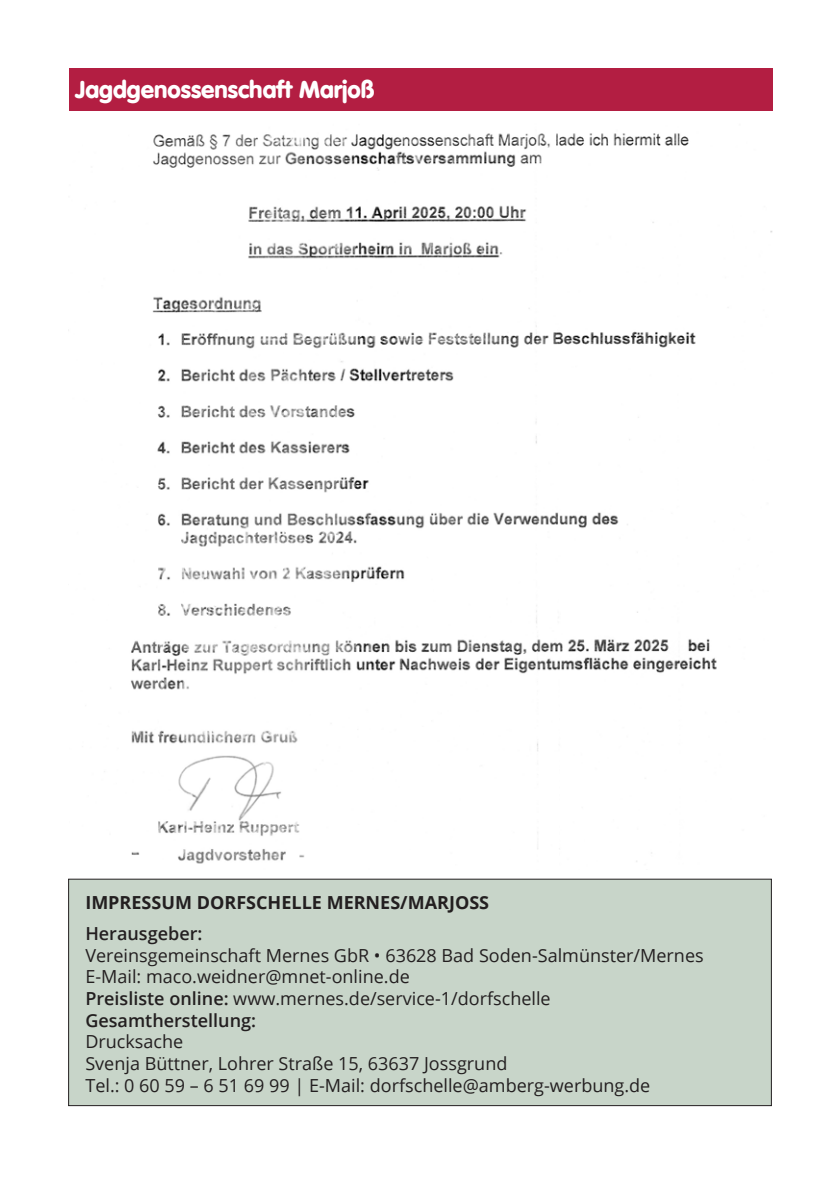
<style>
.page{position:relative;width:840px;height:1191px;background:#fff}
.page>*{position:absolute;margin:0;border:0;box-sizing:border-box;transform-origin:0 0}
.t1{font:900 24px "VAG Rounded";color:#fff}
.t2{font:18px/21.6px "Open Sans";color:#231f20}
.t3{font:700 18px "Open Sans";color:#231f20}
.t4{font:600 18px "Open Sans";color:#231f20}
.s1{font-weight:600}
</style>
<div class="page">
<div style="left:68px;top:878px;width:703px;height:228px;background:#c8d5c9;border:1px solid #231f20"></div>
<div style="left:69px;top:68px;width:703px;height:42px;background:#b31e42"></div>
<img style="left:152px;top:133px;width:620px;height:490px">
<img style="left:131px;top:639px;width:586px;height:225px">
<h1 class="t1" style="left:75px;top:75px;width:301px">Jagdgenossenschaft Marjoß</h1>
<p class="t3" style="left:85px;top:889px;width:405px">IMPRESSUM DORFSCHELLE MERNES/MARJOSS</p>
<p class="t4" style="left:85px;top:921px;width:118px">Herausgeber:</p>
<p class="t2" style="left:85px;top:944px;width:619px">Vereinsgemeinschaft Mernes GbR • 63628 Bad Soden-Salmünster/Mernes E-Mail: maco.weidner@mnet-online.de<br><span class="s1">Preisliste online:</span> www.mernes.de/service-1/dorfschelle <span class="s1">Gesamtherstellung:</span></p>
<p class="t2" style="left:85px;top:1030px;width:566px">Drucksache<br>Svenja Büttner, Lohrer Straße 15, 63637 Jossgrund<br>Tel.: 0 60 59 – 6 51 69 99 | E-Mail: dorfschelle@amberg-werbung.de</p>
</div>
